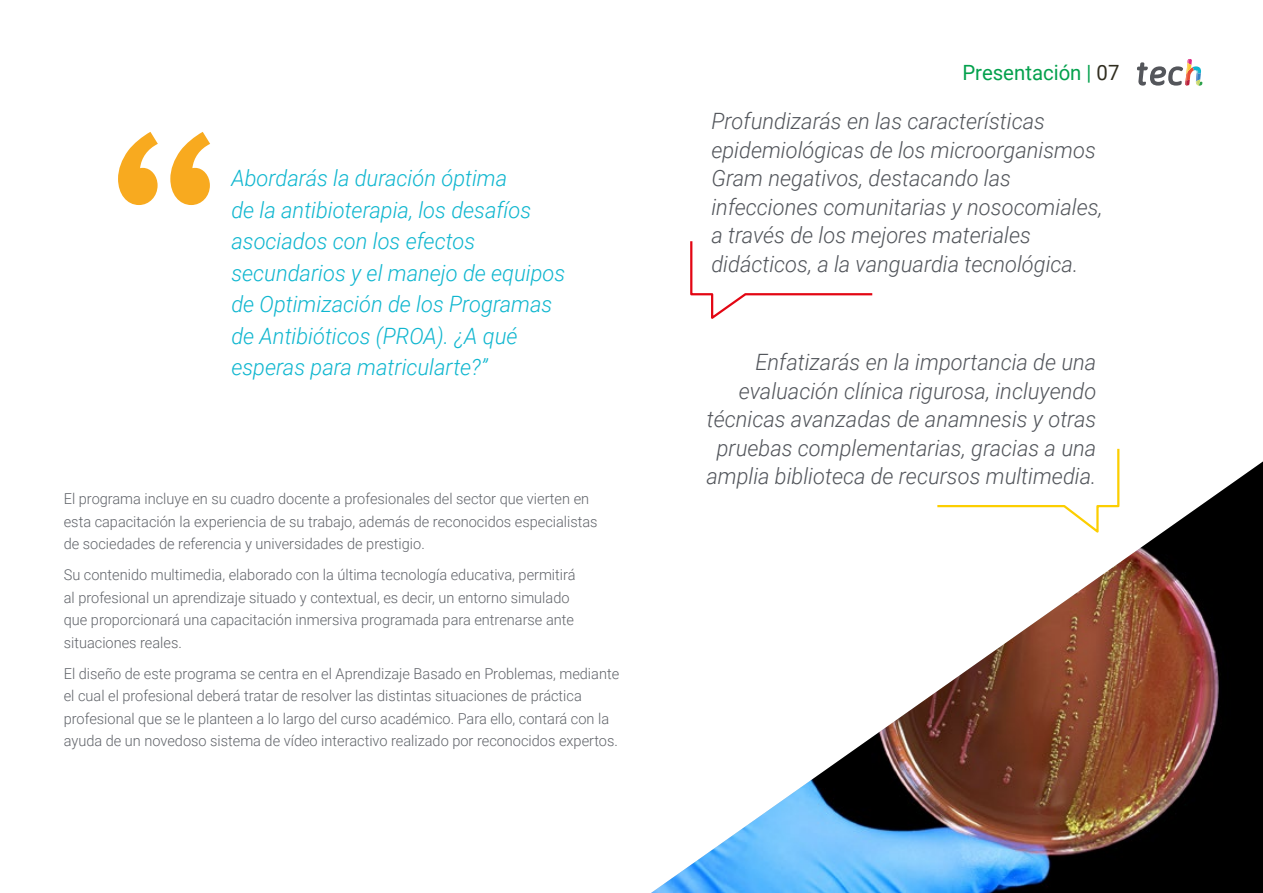
<style>
.page{position:relative;width:1263px;height:893px;background:#fff}
.page>*{position:absolute;margin:0;border:0;box-sizing:border-box;transform-origin:0 0}
.t1{font:italic 300 22.5px/28.5px "Roboto";color:#52555b;text-align:right}
.t2{font:italic 300 22.5px/31.5px "Roboto";color:#0fb6cf}
.t3{font:21px "Roboto";color:#04a14d}
.t4{font:300 15px/22.5px "Roboto";color:#61646a}
.s1{color:#312e20}
</style>
<div class="page">
<img style="left:651px;top:461px;width:612px;height:432px">
<svg style="left:935px;top:448px;width:185px;height:88px"></svg>
<svg style="left:118px;top:132px;width:92px;height:73px"></svg>
<svg style="left:690px;top:241px;width:183px;height:78px"></svg>
<svg style="left:1137px;top:59px;width:65px;height:27px"></svg>
<h1 class="t2" style="left:231px;top:162px;width:335px">Abordarás la duración óptima<br>de la antibioterapia, los desafíos asociados con los efectos secundarios y el manejo de equipos de Optimización de los Programas de Antibióticos (PROA). ¿A qué esperas para matricularte?”</h1>
<p class="t4" style="left:64px;top:487px;width:535px">El programa incluye en su cuadro docente a profesionales del sector que vierten en esta capacitación la experiencia de su trabajo, además de reconocidos especialistas de sociedades de referencia y universidades de prestigio.</p>
<p class="t4" style="left:64px;top:563px;width:513px">Su contenido multimedia, elaborado con la última tecnología educativa, permitirá al profesional un aprendizaje situado y contextual, es decir, un entorno simulado que proporcionará una capacitación inmersiva programada para entrenarse ante situaciones reales.</p>
<p class="t4" style="left:64px;top:662px;width:557px">El diseño de este programa se centra en el Aprendizaje Basado en Problemas, mediante el cual el profesional deberá tratar de resolver las distintas situaciones de práctica profesional que se le planteen a lo largo del curso académico. Para ello, contará con la ayuda de un novedoso sistema de vídeo interactivo realizado por reconocidos expertos.</p>
<h2 class="t3" style="left:962px;top:57px;width:159px">Presentación | <span class="s1">07</span></h2>
<h1 class="t1" style="left:711px;top:106px;width:393px;text-align:left">Profundizarás en las características epidemiológicas de los microorganismos Gram negativos, destacando las infecciones comunitarias y nosocomiales, a través de los mejores materiales didácticos, a la vanguardia tecnológica.</h1>
<h1 class="t1" style="left:706px;top:347px;width:391px">Enfatizarás en la importancia de una evaluación clínica rigurosa, incluyendo técnicas avanzadas de anamnesis y otras pruebas complementarias, gracias a una amplia biblioteca de recursos multimedia.</h1>
</div>
